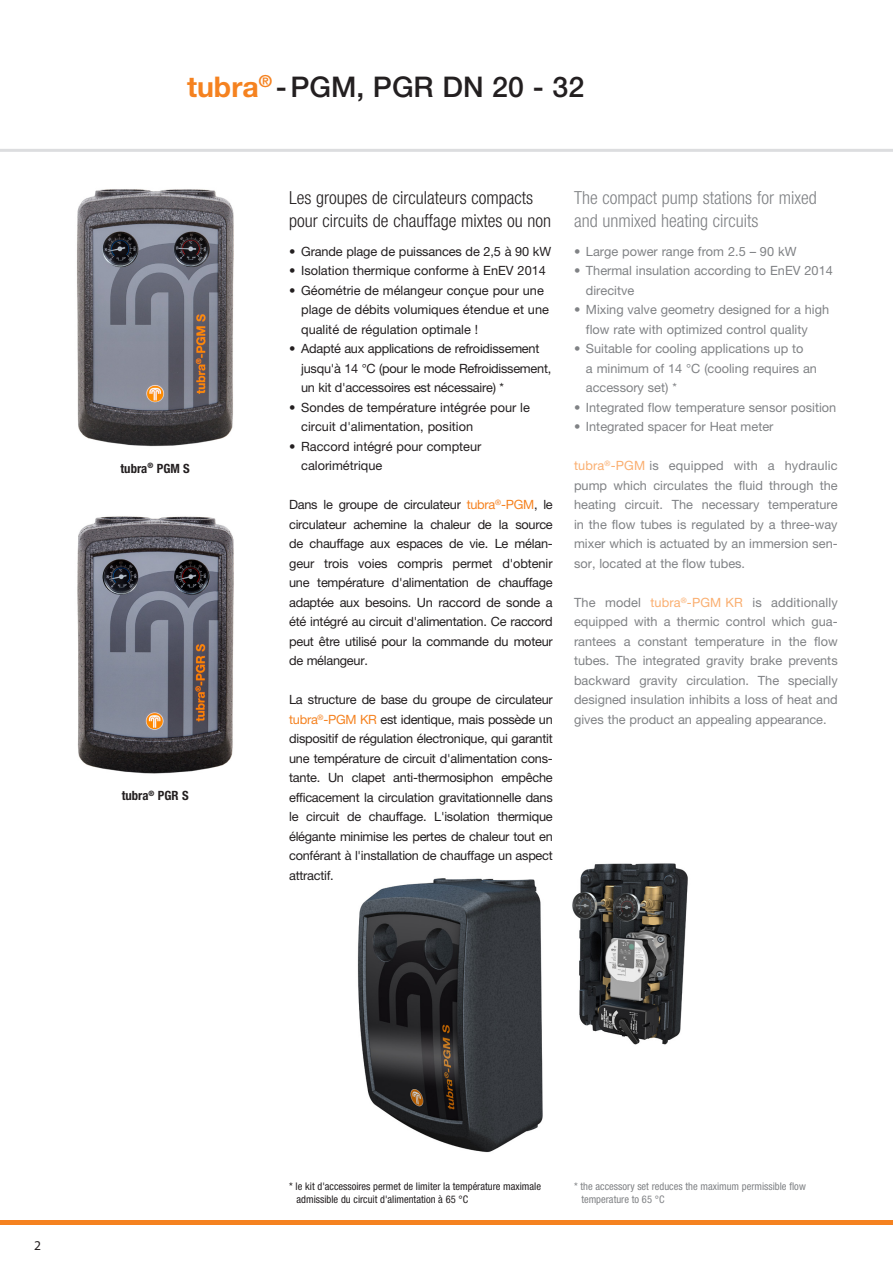
<style>
.page{position:relative;width:893px;height:1263px;background:#fff}
.page>*{position:absolute;margin:0;border:0;box-sizing:border-box;transform-origin:0 0}
.t1{font:500 28.5px "Helvetica Neue LT Std";color:#231f20}
.t2{font:300 condensed 18px/22.5px "Helvetica Neue LT Std";color:#231f20}
.t3{font:300 condensed 18px/22.5px "Helvetica Neue LT Std";color:#808285}
.t4{font:13.5px "Myriad Pro";color:#231f20}
.t5{font:12.75px/19.5px "Helvetica Neue LT Std";color:#231f20}
.t6{font:12.75px/19.5px "Helvetica Neue LT Std";color:#808285}
.t7{font:12.75px/19.5px "Helvetica Neue LT Std";letter-spacing:-.02em;color:#231f20}
.t8{font:700 condensed 12.75px "Helvetica Neue LT Std";color:#231f20}
.t9{font:condensed 10.5px/13.5px "Helvetica Neue LT Std";color:#231f20}
.t10{font:condensed 10.5px/13.5px "Helvetica Neue LT Std";color:#808285}
.s1{font-weight:700;color:#f58220}
.s2{color:#f58220}
.s3{color:#faaf71}
</style>
<div class="page">
<div style="left:0;top:1220px;width:893px;height:5px;background:#f58220"></div>
<hr style="left:0;top:149px;width:893px;height:3px;background:#dcdddf">
<img style="left:77px;top:189px;width:157px;height:258px">
<img style="left:77px;top:516px;width:157px;height:258px">
<img style="left:357px;top:863px;width:331px;height:290px">
<p class="t1" style="left:187px;top:70px;width:399px"><span class="s1">tubra</span><sup>®</sup> -PGM, PGR DN 20 - 32</p>
<p class="t8" style="left:121px;top:460px;width:71px">tubra<sup>®</sup> PGM S</p>
<p class="t8" style="left:122px;top:788px;width:68px">tubra<sup>®</sup> PGR S</p>
<p class="t2" style="left:289px;top:186px;width:264px">Les groupes de circulateurs compacts pour circuits de chauffage mixtes ou non</p>
<p class="t5" style="left:289px;top:241px;width:264px">• Grande plage de puissances de 2,5 à 90 kW</p>
<p class="t5" style="left:289px;top:261px;width:258px">• Isolation thermique conforme à EnEV 2014</p>
<p class="t5" style="left:301px;top:280px;width:249px;text-indent:-12px">• Géométrie de mélangeur conçue pour une plage de débits volumiques étendue et une qualité de régulation optimale !</p>
<p class="t7" style="left:301px;top:339px;width:252px;text-indent:-12px">• Adapté aux applications de refroidissement jusqu'à 14 °C (pour le mode Refroidissement, un kit d'accessoires est nécessaire) *</p>
<p class="t5" style="left:301px;top:397px;width:230px;text-indent:-12px">• Sondes de température intégrée pour le circuit d'alimentation, position</p>
<p class="t5" style="left:301px;top:436px;width:182px;text-indent:-12px">• Raccord intégré pour compteur calorimétrique</p>
<p class="t5" style="left:289px;top:495px;width:265px;text-align:justify">Dans le groupe de circulateur <span class="s2">tubra</span><sup>®</sup><span class="s2">-PGM</span>, le circulateur achemine la chaleur de la source de chauffage aux espaces de vie. Le mélan&shy;geur trois voies compris permet d'obtenir une température d'alimentation de chauffage adaptée aux besoins. Un raccord de sonde a été intégré au circuit d'alimentation. Ce raccord peut être utilisé pour la commande du moteur de mélangeur.</p>
<p class="t5" style="left:289px;top:690px;width:265px;text-align:justify">La structure de base du groupe de circulateur <span class="s2">tubra</span><sup>®</sup><span class="s2">-PGM KR</span> est identique, mais possède un dispositif de régulation électronique, qui garantit une température de circuit d'alimentation cons&shy;tante. Un clapet anti-thermosiphon empêche efficacement la circulation gravitationnelle dans le circuit de chauffage. L'isolation thermique élégante minimise les pertes de chaleur tout en conférant à l'installation de chauffage un aspect attractif.</p>
<p class="t3" style="left:574px;top:186px;width:244px">The compact pump stations for mixed and unmixed heating circuits</p>
<p class="t6" style="left:574px;top:241px;width:224px">• Large power range from 2.5 – 90 kW</p>
<p class="t6" style="left:586px;top:261px;width:248px;text-indent:-12px">• Thermal insulation according to EnEV 2014 direcitve</p>
<p class="t6" style="left:586px;top:300px;width:245px;text-indent:-12px">• Mixing valve geometry designed for a high flow rate with optimized control quality</p>
<p class="t6" style="left:586px;top:339px;width:233px;text-indent:-12px">• Suitable for cooling applications up to<br>a minimum of 14 °C (cooling requires an accessory set) *</p>
<p class="t6" style="left:574px;top:397px;width:264px">• Integrated flow temperature sensor position</p>
<p class="t6" style="left:574px;top:417px;width:201px">• Integrated spacer for Heat meter</p>
<p class="t6" style="left:574px;top:456px;width:265px;text-align:justify"><span class="s3">tubra</span><sup>®</sup><span class="s3">-PGM</span> is equipped with a hydraulic pump which circulates the fluid through the heating circuit. The necessary temperature in the flow tubes is regulated by a three-way mixer which is actuated by an immersion sen&shy;sor, located at the flow tubes.</p>
<p class="t6" style="left:574px;top:592px;width:265px;text-align:justify">The model <span class="s3">tubra</span><sup>®</sup><span class="s3">-PGM KR</span> is additionally equipped with a thermic control which gua&shy;rantees a constant temperature in the flow tubes. The integrated gravity brake prevents backward gravity circulation. The specially designed insulation inhibits a loss of heat and gives the product an appealing appearance.</p>
<p class="t4" style="left:34px;top:1237px;width:8px">2</p>
<p class="t9" style="left:297px;top:1179px;width:246px;text-indent:-8px">* le kit d'accessoires permet de limiter la température maximale admissible du circuit d'alimentation à 65 °C</p>
<p class="t10" style="left:581px;top:1179px;width:226px;text-indent:-7px">* the accessory set reduces the maximum permissible flow temperature to 65 °C</p>
</div>
